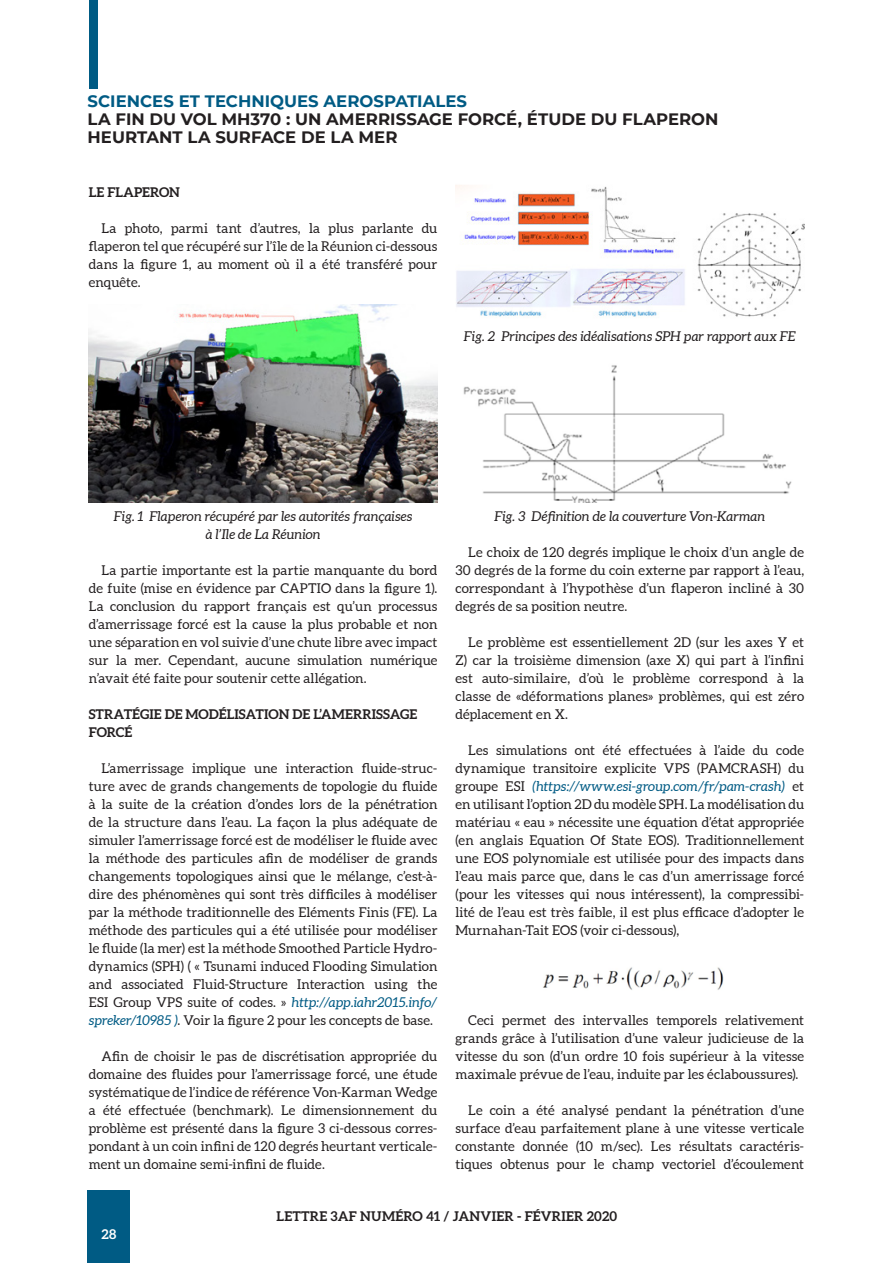
<style>
.page{position:relative;width:893px;height:1263px;background:#fff}
.page>*{position:absolute;margin:0;border:0;box-sizing:border-box;transform-origin:0 0}
.t1{font:700 16.5px/18px "Montserrat";color:#231f20}
.t2{font:700 16.5px "Montserrat";color:#005b84}
.t3{font:13.5px/18px "Aleo";letter-spacing:.01em;color:#231f20;text-align:justify}
.t4{font:italic 13.5px/18px "Aleo";letter-spacing:.005em;color:#231f20;text-align:center}
.justifié{font:700 13.5px/18px "Aleo";letter-spacing:.005em;color:#231f20}
.justifié-2{font:700 13.5px "Aleo";color:#fff}
.s1{font-style:italic;color:#005b84}
</style>
<div class="page">
<div style="left:88px;top:1191px;width:42px;height:72px;background:#005b84"></div>
<div style="left:89px;top:0;width:8px;height:89px;background:#005b84"></div>
<img style="left:89px;top:305px;width:348px;height:198px">
<img style="left:455px;top:185px;width:349px;height:132px">
<img style="left:463px;top:365px;width:329px;height:138px">
<img style="left:543px;top:967px;width:181px;height:23px">
<p class="t2" style="left:88px;top:89px;width:381px">SCIENCES ET TECHNIQUES AEROSPATIALES</p>
<p class="t1" style="left:88px;top:109px;width:632px">LA FIN DU VOL MH370 : UN AMERRISSAGE FORCÉ, ÉTUDE DU FLAPERON<br>HEURTANT LA SURFACE DE LA MER</p>
<p class="justifié" style="left:89px;top:183px;width:93px">LE FLAPERON</p>
<p class="t3" style="left:89px;top:220px;width:350px;text-indent:13px">La photo, parmi tant d’autres, la plus parlante du flaperon tel que récupéré sur l’île de la Réunion ci-dessous dans la figure 1, au moment où il a été transféré pour enquête.</p>
<p class="t4" style="left:464px;top:328px;width:333px">Fig. 2 Principes des idéalisations SPH par rapport aux FE</p>
<p class="t4" style="left:494px;top:508px;width:272px">Fig. 3 Définition de la couverture Von-Karman</p>
<p class="t3" style="left:455px;top:544px;width:350px;text-indent:13px">Le choix de 120 degrés implique le choix d’un angle de 30 degrés de la forme du coin externe par rapport à l’eau, correspondant à l’hypothèse d’un flaperon incliné à 30 degrés de sa position neutre.</p>
<p class="t3" style="left:455px;top:634px;width:350px;text-indent:13px">Le problème est essentiellement 2D (sur les axes Y et Z) car la troisième dimension (axe X) qui part à l’infini est auto-similaire, d’où le problème correspond à la classe de «déformations planes» problèmes, qui est zéro déplacement en X.</p>
<p class="t3" style="left:455px;top:742px;width:350px;text-indent:13px">Les simulations ont été effectuées à l’aide du code dynamique transitoire explicite VPS (PAMCRASH) du groupe ESI <span class="s1">(https://www.esi-group.com/fr/pam-crash)</span> et en utilisant l’option 2D du modèle SPH. La modélisation du matériau « eau » nécessite une équation d’état appropriée (en anglais Equation Of State EOS). Traditionnellement une EOS polynomiale est utilisée pour des impacts dans l’eau mais parce que, dans le cas d’un amerrissage forcé (pour les vitesses qui nous intéressent), la compressibi&shy;lité de l’eau est très faible, il est plus efficace d’adopter le Murnahan-Tait EOS (voir ci-dessous),</p>
<p class="t4" style="left:114px;top:508px;width:300px">Fig. 1 Flaperon récupéré par les autorités françaises à l’Ile de La Réunion</p>
<p class="t3" style="left:89px;top:562px;width:350px;text-indent:13px">La partie importante est la partie manquante du bord de fuite (mise en évidence par CAPTIO dans la figure 1).<br>La conclusion du rapport français est qu’un processus d’amerrissage forcé est la cause la plus probable et non une séparation en vol suivie d’une chute libre avec impact sur la mer. Cependant, aucune simulation numérique n’avait été faite pour soutenir cette allégation.</p>
<p class="justifié" style="left:89px;top:705px;width:330px">STRATÉGIE DE MODÉLISATION DE L’AMERRISSAGE<br>FORCÉ</p>
<p class="t3" style="left:89px;top:760px;width:350px;text-indent:13px">L’amerrissage implique une interaction fluide-struc&shy;ture avec de grands changements de topologie du fluide à la suite de la création d’ondes lors de la pénétration de la structure dans l’eau. La façon la plus adéquate de simuler l’amerrissage forcé est de modéliser le fluide avec la méthode des particules afin de modéliser de grands changements topologiques ainsi que le mélange, c’est-à&shy;dire des phénomènes qui sont très difficiles à modéliser par la méthode traditionnelle des Eléments Finis (FE). La méthode des particules qui a été utilisée pour modéliser le fluide (la mer) est la méthode Smoothed Particle Hydro&shy;dynamics (SPH) ( « Tsunami induced Flooding Simulation and associated Fluid-Structure Interaction using the ESI Group VPS suite of codes. » <span class="s1">http://app.iahr2015.info/ spreker/10985 )</span>. Voir la figure 2 pour les concepts de base.</p>
<p class="t3" style="left:89px;top:1048px;width:350px;text-indent:13px">Afin de choisir le pas de discrétisation appropriée du domaine des fluides pour l’amerrissage forcé, une étude systématique de l’indice de référence Von-Karman Wedge a été effectuée (benchmark). Le dimensionnement du problème est présenté dans la figure 3 ci-dessous corres&shy;pondant à un coin infini de 120 degrés heurtant verticale&shy;ment un domaine semi-infini de fluide.</p>
<p class="t3" style="left:455px;top:1012px;width:350px;text-indent:13px">Ceci permet des intervalles temporels relativement grands grâce à l’utilisation d’une valeur judicieuse de la vitesse du son (d’un ordre 10 fois supérieur à la vitesse maximale prévue de l’eau, induite par les éclaboussures).</p>
<p class="t3" style="left:455px;top:1102px;width:350px;text-indent:13px">Le coin a été analysé pendant la pénétration d’une surface d’eau parfaitement plane à une vitesse verticale constante donnée (10 m/sec). Les résultats caractéris&shy;tiques obtenus pour le champ vectoriel d’écoulement</p>
<p class="justifié" style="left:277px;top:1208px;width:342px">LETTRE 3AF NUMÉRO 41 / JANVIER - FÉVRIER 2020</p>
<p class="justifié-2" style="left:102px;top:1225px;width:16px">28</p>
</div>
